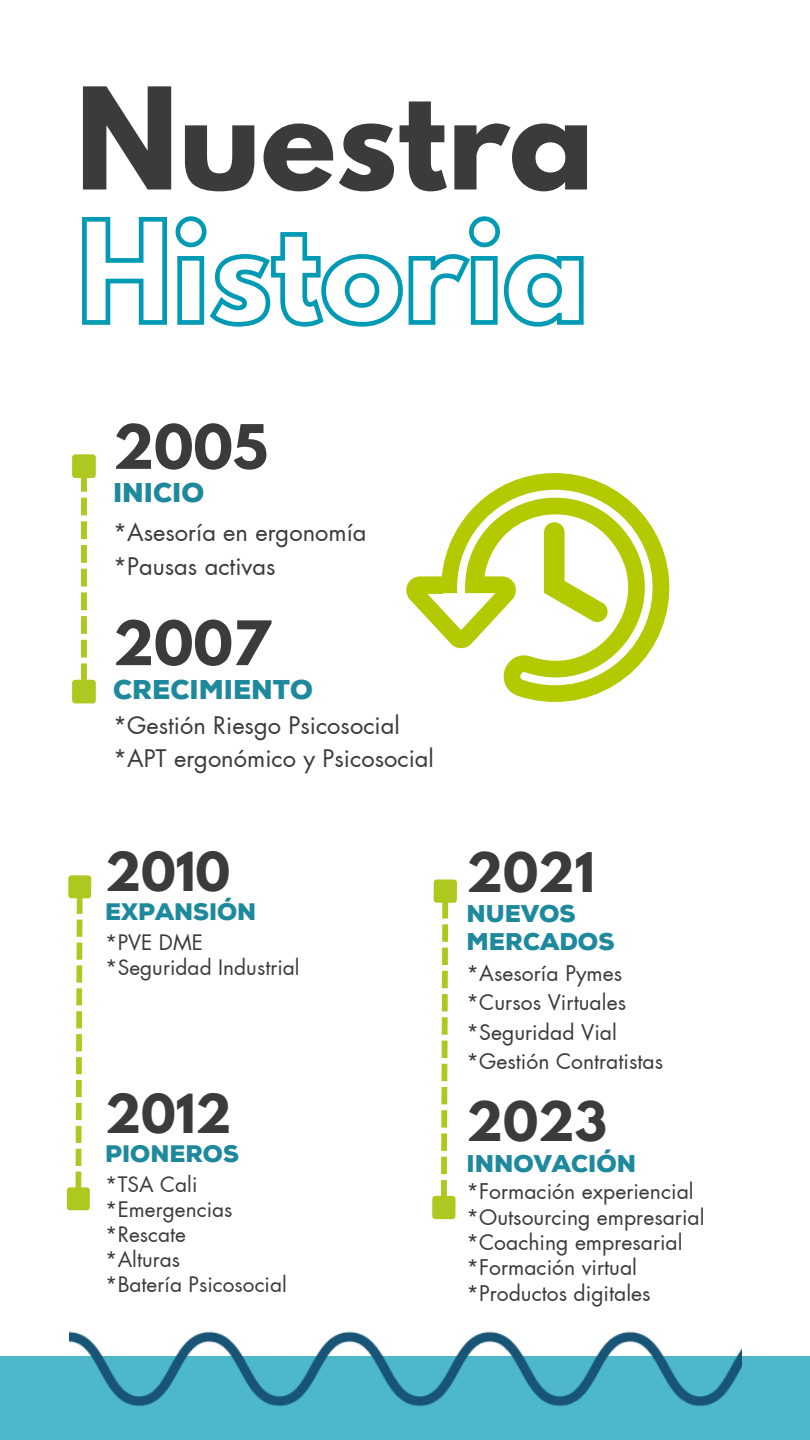
<style>
.page{position:relative;width:810px;height:1440px;background:#fff}
.page>*{position:absolute;margin:0;border:0;box-sizing:border-box;transform-origin:0 0}
.t1{font:700 125px "League Spartan";color:#3b3b3b}
.t2{font:700 54.3px "League Spartan";color:#3b3b3b}
.t3{font:700 48.4px "League Spartan";color:#3b3b3b}
.t4{font:700 47.7px "League Spartan";color:#3b3b3b}
.t5{font:900 27.1px "Nexa";color:#1e899d}
.t6{font:900 24.2px/28.6px "Nexa";color:#1e899d}
.t7{font:900 23.9px "Nexa";color:#1e899d}
.t8{font:23.7px/33.2px "Futura";color:#3b3b3b}
.t9{font:21.1px/25.3px "Futura";color:#3b3b3b}
.t10{font:20.8px/25px "Futura";color:#3b3b3b}
</style>
<div class="page">
<svg style="left:76px;top:898px;width:7px;height:289px"></svg>
<div style="left:70px;top:1190px;width:17px;height:17px;background:#aec81f"></div>
<div style="left:67px;top:1187px;width:23px;height:23px;border:6px solid #aec81f"></div>
<div style="left:71px;top:878px;width:17px;height:17px;background:#aec81f"></div>
<div style="left:68px;top:875px;width:23px;height:23px;border:6px solid #aec81f"></div>
<svg style="left:441px;top:903px;width:7px;height:293px"></svg>
<div style="left:435px;top:1199px;width:18px;height:17px;background:#aec81f"></div>
<div style="left:432px;top:1196px;width:24px;height:23px;border:6px solid #aec81f"></div>
<div style="left:437px;top:882px;width:17px;height:18px;background:#aec81f"></div>
<div style="left:434px;top:879px;width:23px;height:24px;border:6px solid #aec81f"></div>
<svg style="left:82px;top:216px;width:502px;height:111px"></svg>
<svg style="left:81px;top:478px;width:6px;height:202px"></svg>
<div style="left:75px;top:683px;width:18px;height:17px;background:#aec81f"></div>
<div style="left:72px;top:680px;width:24px;height:23px;border:6px solid #aec81f"></div>
<div style="left:75px;top:457px;width:18px;height:18px;background:#aec81f"></div>
<div style="left:72px;top:454px;width:24px;height:24px;border:6px solid #aec81f"></div>
<div style="left:0;top:1356px;width:810px;height:84px;background:#4db8ca"></div>
<img style="left:69px;top:1331px;width:673px;height:76px">
<svg style="left:406px;top:473px;width:264px;height:229px"></svg>
<div style="left:420px;top:582px;width:23px;height:11px;background:#b3c900"></div>
<svg style="left:544px;top:522px;width:64px;height:100px"></svg>
<h1 class="t1" style="left:75px;top:77px;width:521px">Nuestra</h1>
<h2 class="t2" style="left:113px;top:420px;width:156px">2005</h2>
<p class="t5" style="left:113px;top:477px;width:93px">INICIO</p>
<p class="t8" style="left:113px;top:518px;width:255px">*Asesoría en ergonomía *Pausas activas</p>
<h2 class="t2" style="left:113px;top:616px;width:159px">2007</h2>
<p class="t5" style="left:113px;top:673px;width:201px">CRECIMIENTO</p>
<p class="t8" style="left:113px;top:711px;width:322px">*Gestión Riesgo Psicosocial *APT ergonómico y Psicosocial</p>
<h3 class="t4" style="left:105px;top:848px;width:126px">2010</h3>
<p class="t7" style="left:105px;top:898px;width:153px">EXPANSIÓN</p>
<p class="t10" style="left:105px;top:932px;width:196px">*PVE DME *Seguridad Industrial</p>
<h3 class="t4" style="left:105px;top:1090px;width:128px">2012</h3>
<p class="t7" style="left:105px;top:1140px;width:135px">PIONEROS</p>
<p class="t10" style="left:105px;top:1174px;width:183px">*TSA Cali *Emergencias *Rescate<br>*Alturas<br>*Batería Psicosocial</p>
<h3 class="t3" style="left:467px;top:848px;width:130px">2021</h3>
<p class="t6" style="left:467px;top:900px;width:149px">NUEVOS<br>MERCADOS</p>
<p class="t9" style="left:467px;top:960px;width:198px;line-height:29.6px">*Asesoría Pymes *Cursos Virtuales *Seguridad Vial *Gestión Contratistas</p>
<h3 class="t3" style="left:467px;top:1098px;width:142px">2023</h3>
<p class="t6" style="left:467px;top:1150px;width:171px">INNOVACIÓN</p>
<p class="t9" style="left:467px;top:1181px;width:239px">*Formación experiencial *Outsourcing empresarial *Coaching empresarial *Formación virtual *Productos digitales</p>
</div>
